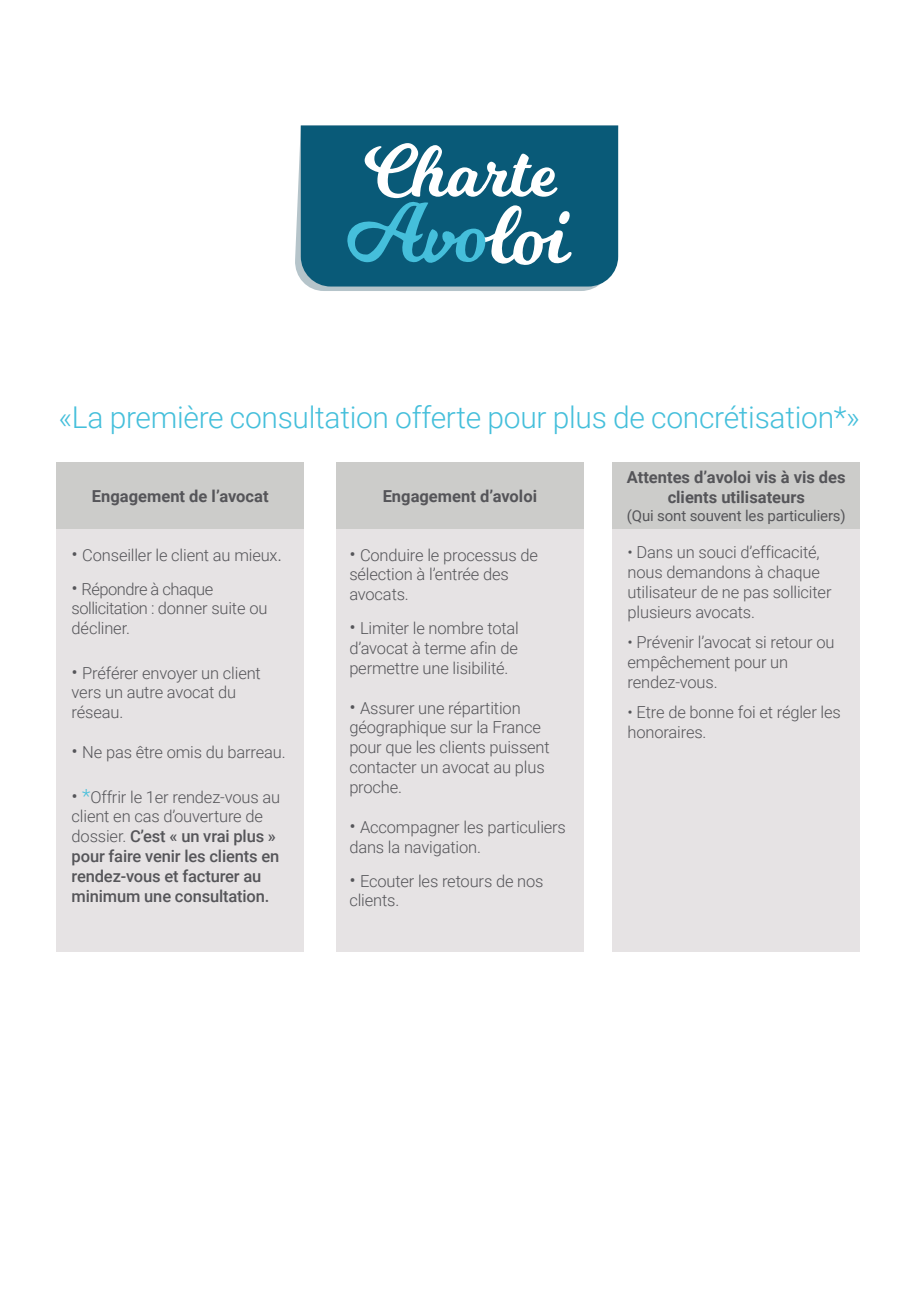
<style>
.page{position:relative;width:919px;height:1289px;background:#fff}
.page>*{position:absolute;margin:0;border:0;box-sizing:border-box;transform-origin:0 0}
.t1{font:73.05px "Milkshake";color:#fff}
.t2{font:300 30px "Roboto";letter-spacing:-.01em;color:#45bfdb}
.t3{font:300 16.5px/19.8px "Roboto";letter-spacing:-.01em;color:#555559}
.t4{font:500 16.5px/19.8px "Roboto";letter-spacing:-.01em;color:#555559}
.t5{font:700 16.5px/19.8px "Roboto";color:#555559;text-align:center}
.t6{font:300 16.5px/19.8px "Roboto";letter-spacing:-.03em;color:#555559}
.t7{font:15px "Roboto";letter-spacing:-.01em;color:#555559}
.s1{font-size:19.5px}
.s2{font-weight:300;font-size:19.5px}
.s3{font-weight:300;font-size:19.5px;color:#45bfdb}
.s4{font-weight:300}
</style>
<div class="page">
<div style="left:57px;top:463px;width:247px;height:66px;background:#ccccca"></div>
<div style="left:336px;top:463px;width:247px;height:66px;background:#ccccca"></div>
<div style="left:612px;top:463px;width:247px;height:66px;background:#ccccca"></div>
<div style="left:57px;top:529px;width:247px;height:422px;background:#e6e3e4"></div>
<div style="left:336px;top:529px;width:247px;height:422px;background:#e6e3e4"></div>
<div style="left:612px;top:529px;width:247px;height:422px;background:#e6e3e4"></div>
<svg style="left:295px;top:125px;width:302px;height:166px;fill:#b5c4ca"></svg>
<div style="left:301px;top:125px;width:317px;height:161px;background:#095a78"></div>
<svg style="left:346px;top:197px;width:227px;height:74px"></svg>
<h1 class="t1" style="left:364px;top:119px;width:191px">Charte</h1>
<h2 class="t2" style="left:59px;top:396px;width:802px">«La première consultation offerte pour plus de concrétisation*»</h2>
<p class="t5" style="left:92px;top:485px;width:178px">Engagement de l’avocat</p>
<p class="t5" style="left:382px;top:485px;width:156px">Engagement d’avoloi</p>
<p class="t3" style="left:72px;top:544px;width:212px"><span class="s1">•</span> Conseiller le client au mieux<span class="s1">.</span></p>
<p class="t6" style="left:72px;top:578px;width:197px"><span class="s1">•</span> Répondre à chaque sollicitation : donner suite ou décliner.</p>
<p class="t3" style="left:72px;top:662px;width:191px"><span class="s1">•</span> Préférer envoyer un client vers un autre avocat du réseau.</p>
<p class="t3" style="left:72px;top:741px;width:216px"><span class="s1">•</span> Ne pas être omis du barreau.</p>
<p class="t4" style="left:72px;top:786px;width:210px"><span class="s2">•</span> <span class="s3">*</span><span class="s4">Offrir le 1er rendez-vous au client en cas d’ouverture de dossier.</span> C’est « un vrai plus » pour faire venir les clients en rendez-vous et facturer au minimum une consultation.</p>
<p class="t3" style="left:349px;top:544px;width:190px"><span class="s1">•</span> Conduire le processus de sélection à l’entrée des avocats.</p>
<p class="t3" style="left:349px;top:617px;width:171px;text-align:justify"><span class="s1">•</span> Limiter le nombre total d’avocat à terme afin de permettre une lisibilité.</p>
<p class="t3" style="left:349px;top:697px;width:202px"><span class="s1">•</span> Assurer une répartition géographique sur la France pour que les clients puissent contacter un avocat au plus proche.</p>
<p class="t3" style="left:349px;top:816px;width:218px"><span class="s1">•</span> Accompagner les particuliers dans la navigation.</p>
<p class="t3" style="left:349px;top:870px;width:196px"><span class="s1">•</span> Ecouter les retours de nos clients.</p>
<p class="t5" style="left:626px;top:466px;width:220px">Attentes d’avoloi vis à vis des clients utilisateurs</p>
<p class="t7" style="left:626px;top:505px;width:220px">(Qui sont souvent les particuliers)</p>
<p class="t3" style="left:627px;top:542px;width:205px">• Dans un souci d’efficacité, nous demandons à chaque utilisateur de ne pas solliciter plusieurs avocats.</p>
<p class="t3" style="left:627px;top:631px;width:208px">• Prévenir l’avocat si retour ou empêchement pour un rendez-vous.</p>
<p class="t3" style="left:627px;top:701px;width:215px">• Etre de bonne foi et régler les honoraires.</p>
</div>
